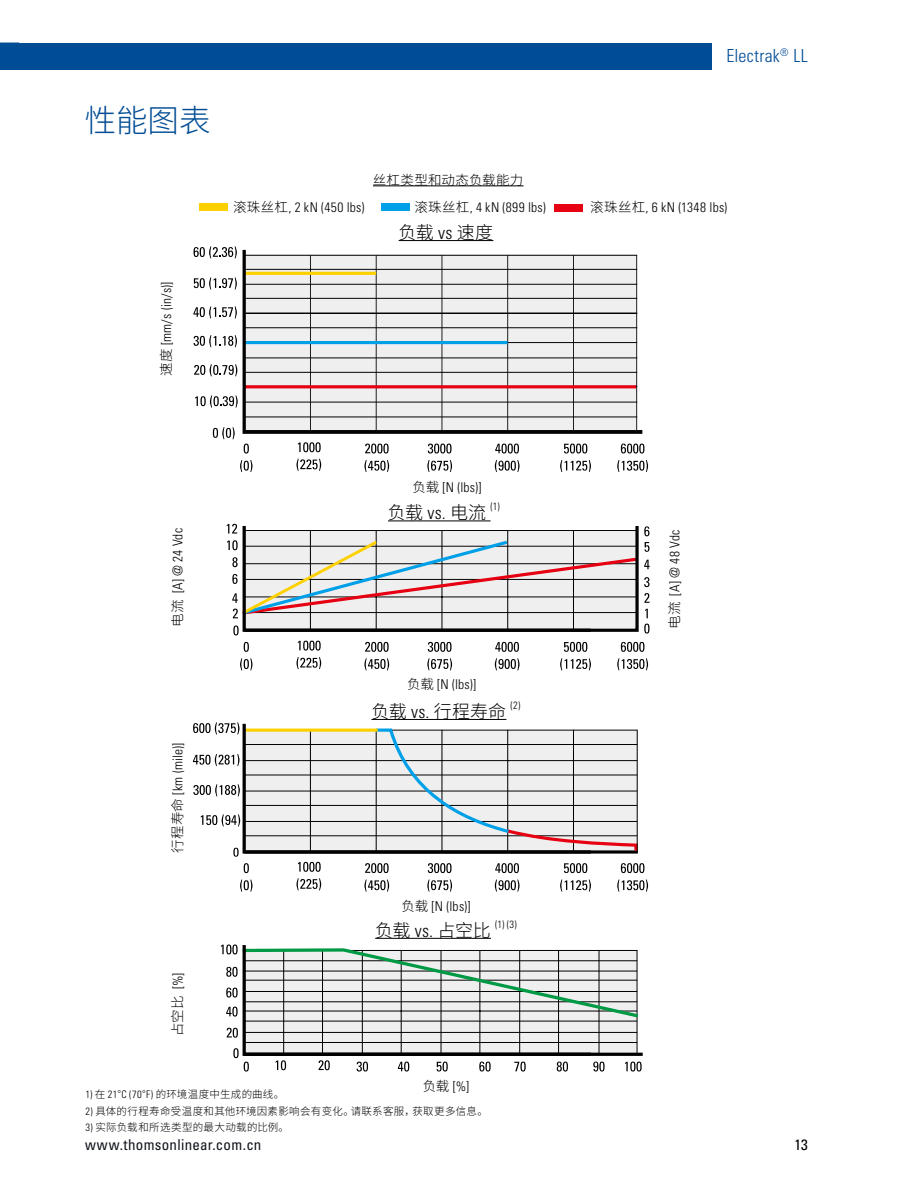
<style>
.page{position:relative;width:918px;height:1188px;background:#fff}
.page>*{position:absolute;margin:0;border:0;box-sizing:border-box;transform-origin:0 0}
.t1{font:300 31.5px "Source Han Sans CN";color:#004c95}
.t2{font:300 18px "Source Han Sans CN";letter-spacing:-.015em;color:#000}
.t3{font:300 condensed 18px "Univers LT Std";letter-spacing:.015em;color:#004c95}
.t4{font:condensed 15px "Univers LT Std";letter-spacing:.02em;color:#0f121b}
.t5{font:condensed 15px "Univers LT Std";color:#000}
.t6{font:300 condensed 13.5px "Univers LT Std";letter-spacing:.025em;color:#000}
.t7{font:300 13.5px "Source Han Sans CN";letter-spacing:.01em;color:#000}
.t8{font:300 10.5px "Source Han Sans CN";letter-spacing:.03em;color:#000}
.t9{font:300 condensed 10.5px "Univers LT Std";color:#000}
.s1{font-family:"Source Han Sans CN";font-stretch:normal}
.s2{font-family:"Univers LT Std";font-stretch:condensed}
</style>
<div class="page">
<div style="left:0;top:43px;width:711px;height:27px;background:#004c95"></div>
<svg style="left:244px;top:444px;width:5px;height:10px"></svg>
<svg style="left:240px;top:460px;width:13px;height:12px"></svg>
<svg style="left:298px;top:442px;width:23px;height:10px"></svg>
<svg style="left:297px;top:459px;width:24px;height:12px"></svg>
<svg style="left:213px;top:427px;width:22px;height:12px"></svg>
<svg style="left:195px;top:396px;width:43px;height:12px"></svg>
<svg style="left:365px;top:444px;width:24px;height:10px"></svg>
<svg style="left:364px;top:460px;width:25px;height:12px"></svg>
<svg style="left:428px;top:444px;width:24px;height:10px"></svg>
<svg style="left:427px;top:460px;width:25px;height:12px"></svg>
<svg style="left:495px;top:444px;width:24px;height:10px"></svg>
<svg style="left:495px;top:460px;width:25px;height:12px"></svg>
<svg style="left:564px;top:444px;width:23px;height:10px"></svg>
<svg style="left:560px;top:460px;width:31px;height:12px"></svg>
<svg style="left:621px;top:444px;width:23px;height:10px"></svg>
<svg style="left:617px;top:460px;width:31px;height:12px"></svg>
<svg style="left:194px;top:364px;width:43px;height:12px"></svg>
<svg style="left:193px;top:335px;width:44px;height:12px"></svg>
<div style="left:381px;top:203px;width:29px;height:8px;background:#00a0e9"></div>
<div style="left:554px;top:204px;width:29px;height:8px;background:#e60012"></div>
<svg style="left:244px;top:642px;width:5px;height:10px"></svg>
<svg style="left:240px;top:658px;width:13px;height:12px"></svg>
<svg style="left:298px;top:641px;width:23px;height:10px"></svg>
<svg style="left:297px;top:657px;width:24px;height:12px"></svg>
<svg style="left:365px;top:642px;width:24px;height:10px"></svg>
<svg style="left:364px;top:658px;width:25px;height:12px"></svg>
<svg style="left:428px;top:642px;width:24px;height:10px"></svg>
<svg style="left:427px;top:658px;width:25px;height:12px"></svg>
<svg style="left:495px;top:642px;width:24px;height:10px"></svg>
<svg style="left:495px;top:658px;width:25px;height:12px"></svg>
<svg style="left:564px;top:642px;width:23px;height:10px"></svg>
<svg style="left:560px;top:658px;width:31px;height:12px"></svg>
<svg style="left:621px;top:642px;width:23px;height:10px"></svg>
<svg style="left:617px;top:658px;width:31px;height:12px"></svg>
<svg style="left:244px;top:863px;width:5px;height:10px"></svg>
<svg style="left:240px;top:880px;width:13px;height:12px"></svg>
<svg style="left:298px;top:862px;width:23px;height:10px"></svg>
<svg style="left:297px;top:878px;width:24px;height:12px"></svg>
<svg style="left:233px;top:848px;width:6px;height:9px"></svg>
<svg style="left:201px;top:814px;width:39px;height:12px"></svg>
<svg style="left:365px;top:863px;width:24px;height:10px"></svg>
<svg style="left:364px;top:880px;width:25px;height:12px"></svg>
<svg style="left:428px;top:863px;width:24px;height:10px"></svg>
<svg style="left:427px;top:880px;width:25px;height:12px"></svg>
<svg style="left:495px;top:863px;width:24px;height:10px"></svg>
<svg style="left:495px;top:880px;width:25px;height:12px"></svg>
<svg style="left:564px;top:863px;width:23px;height:10px"></svg>
<svg style="left:560px;top:880px;width:31px;height:12px"></svg>
<svg style="left:621px;top:863px;width:23px;height:10px"></svg>
<svg style="left:617px;top:880px;width:31px;height:12px"></svg>
<svg style="left:193px;top:784px;width:47px;height:12px"></svg>
<svg style="left:193px;top:754px;width:46px;height:12px"></svg>
<svg style="left:193px;top:722px;width:46px;height:12px"></svg>
<svg style="left:594px;top:729px;width:44px;height:125px"></svg>
<svg style="left:242px;top:723px;width:352px;height:131px"></svg>
<hr style="left:244px;top:1053px;width:399px;height:3px;background:#000">
<svg style="left:221px;top:944px;width:421px;height:128px"></svg>
<svg style="left:193px;top:306px;width:44px;height:12px"></svg>
<svg style="left:194px;top:277px;width:43px;height:13px"></svg>
<svg style="left:194px;top:246px;width:43px;height:12px"></svg>
<svg style="left:242px;top:249px;width:401px;height:185px"></svg>
<div style="left:199px;top:203px;width:29px;height:8px;background:#fdd000"></div>
<svg style="left:227px;top:523px;width:423px;height:112px"></svg>
<hr style="left:246px;top:729px;width:132px;height:3px;background:#fdd000">
<hr style="left:388px;top:520px;width:103px;height:1px;background:#000">
<hr style="left:371px;top:719px;width:135px;height:1px;background:#000">
<hr style="left:375px;top:938px;width:116px;height:1px;background:#000">
<hr style="left:399px;top:240px;width:94px;height:1px;background:#000">
<hr style="left:373px;top:186px;width:151px;height:1px;background:#000">
<h1 class="t1" style="left:85px;top:103px;width:127px">性能图表</h1>
<p class="t6" style="left:158px;top:376px;width:96px;rotate:-90deg"><span class="s1">速度</span> [mm/s (in/s)]</p>
<p class="t7" style="left:373px;top:172px;width:152px">丝杠类型和动态负载能力</p>
<h2 class="t3" style="left:726px;top:45px;width:83px">Electrak<sup>®</sup> LL</h2>
<p class="t6" style="left:233px;top:199px;width:133px"><span class="s1">滚珠丝杠</span>, 2 kN (450 lbs)</p>
<p class="t6" style="left:414px;top:199px;width:133px"><span class="s1">滚珠丝杠</span>, 4 kN (899 lbs)</p>
<p class="t6" style="left:590px;top:199px;width:139px"><span class="s1">滚珠丝杠</span>, 6 kN (1348 lbs)</p>
<h2 class="t2" style="left:399px;top:222px;width:96px">负载 <span class="s2">vs</span> 速度</h2>
<p class="t6" style="left:413px;top:479px;width:70px"><span class="s1">负载</span> [N (lbs)]</p>
<h2 class="t2" style="left:388px;top:502px;width:100px">负载 <span class="s2">vs.</span> 电流</h2>
<p class="t9" style="left:491px;top:500px;width:11px">(1)</p>
<p class="t6" style="left:170px;top:627px;width:100px;rotate:-90deg"><span class="s1">电流</span> [A] @ 24 Vdc</p>
<p class="t6" style="left:667px;top:629px;width:101px;rotate:-90deg"><span class="s1">电流</span> [A] @ 48 Vdc</p>
<p class="t6" style="left:407px;top:676px;width:70px"><span class="s1">负载</span> [N (lbs)]</p>
<p class="t6" style="left:170px;top:853px;width:112px;rotate:-90deg"><span class="s1">行程寿命</span> [km (mile)]</p>
<p class="t7" style="left:170px;top:1036px;width:65px;rotate:-90deg">占空比 <span class="s2">[%]</span></p>
<h2 class="t2" style="left:371px;top:701px;width:136px">负载 <span class="s2">vs.</span> 行程寿命</h2>
<p class="t9" style="left:511px;top:699px;width:11px">(2)</p>
<p class="t6" style="left:402px;top:898px;width:70px"><span class="s1">负载</span> [N (lbs)]</p>
<h2 class="t2" style="left:375px;top:920px;width:117px">负载 <span class="s2">vs.</span> 占空比</h2>
<p class="t9" style="left:495px;top:918px;width:23px">(1) (3)</p>
<p class="t6" style="left:423px;top:1079px;width:48px"><span class="s1">负载</span> [%]</p>
<p class="t8" style="left:86px;top:1089px;width:200px"><span class="s2">1)</span> 在 <span class="s2">21</span>°<span class="s2">C (70</span>°<span class="s2">F)</span> 的环境温度中生成的曲线。</p>
<p class="t8" style="left:86px;top:1105px;width:404px"><span class="s2">2)</span> 具体的行程寿命受温度和其他环境因素影响会有变化。请联系客服，获取更多信息。</p>
<p class="t8" style="left:86px;top:1122px;width:205px"><span class="s2">3)</span> 实际负载和所选类型的最大动载的比例。</p>
<p class="t4" style="left:85px;top:1135px;width:178px">www.thomsonlinear.com.cn</p>
<p class="t5" style="left:794px;top:1135px;width:15px">13</p>
</div>
